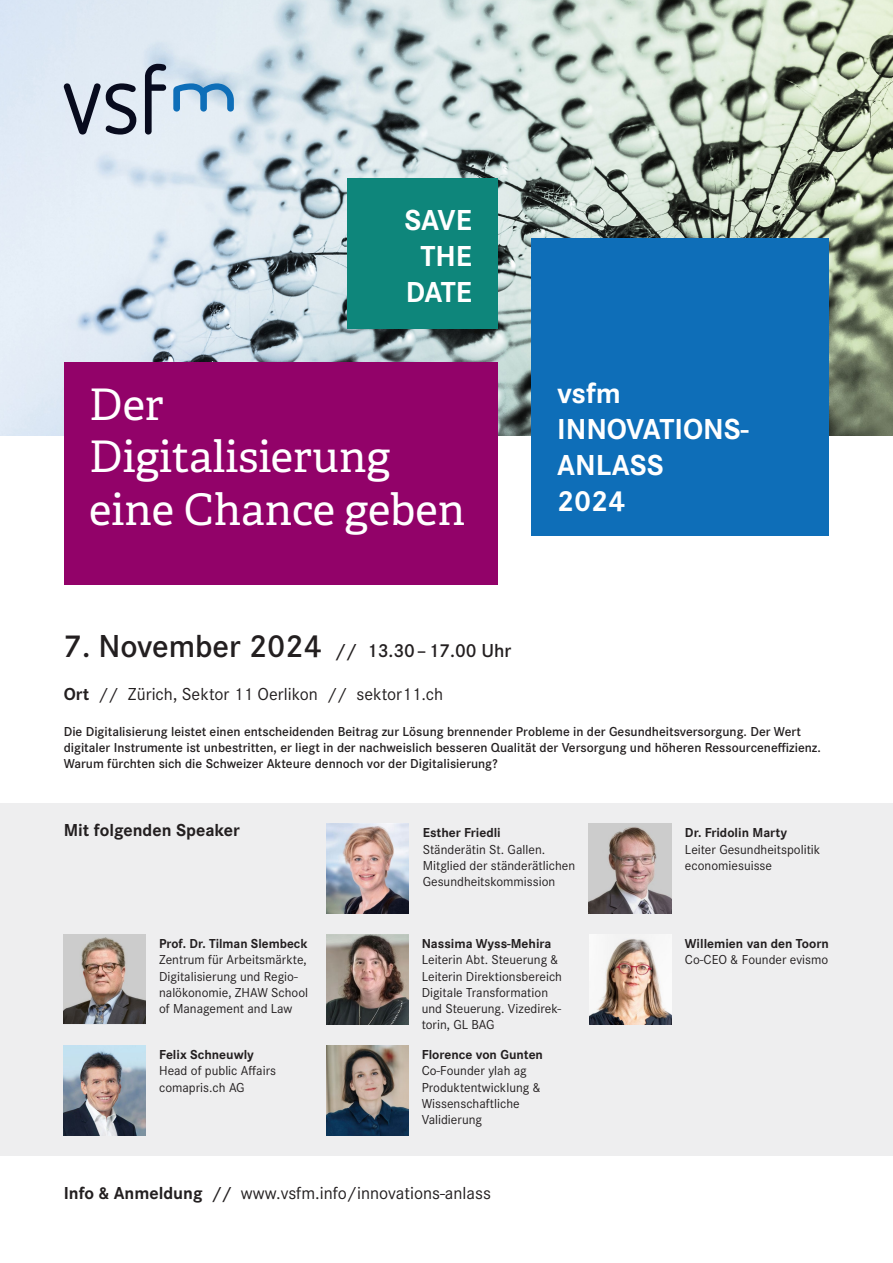
<style>
.page{position:relative;width:893px;height:1263px;background:#fff}
.page>*{position:absolute;margin:0;border:0;box-sizing:border-box;transform-origin:0 0}
.t1{font:43.5px/52.2px "Adelle";color:#fff}
.t2{font:700 30px "Corporate S";color:#fff}
.t3{font:600 19.5px "Corporate S";color:#231f20}
.t4{font:18px "Corporate S";color:#231f20}
.t5{font:700 18px "Corporate S";color:#231f20}
.t6{font:13.5px/16.2px "Corporate S";color:#231f20}
.t7{font:600 13.5px/16.2px "Corporate S";color:#231f20}
.t8{font:700 13.5px "Corporate S";color:#231f20}
.s1{font-size:33px}
.s2{font-weight:700}
.s3{font-weight:600}
</style>
<div class="page">
<img style="left:0;top:0;width:893px;height:436px">
<div style="left:64px;top:362px;width:433px;height:223px;background:#920269"></div>
<div style="left:0;top:804px;width:893px;height:352px;background:#eeeeef"></div>
<svg style="left:173px;top:83px;width:61px;height:29px;background:#83b3d7"></svg>
<svg style="left:64px;top:83px;width:72px;height:52px;background:#969daa"></svg>
<svg style="left:145px;top:64px;width:21px;height:71px"></svg>
<div style="left:531px;top:238px;width:298px;height:298px;background:#0e6eb8"></div>
<div style="left:347px;top:178px;width:151px;height:150px;background:#0e867b"></div>
<img style="left:327px;top:824px;width:82px;height:89px">
<img style="left:589px;top:824px;width:82px;height:89px">
<img style="left:64px;top:935px;width:82px;height:88px">
<img style="left:64px;top:1046px;width:82px;height:89px">
<img style="left:327px;top:935px;width:82px;height:89px">
<img style="left:590px;top:935px;width:82px;height:89px">
<img style="left:327px;top:1046px;width:82px;height:89px">
<p class="t2" style="left:404px;top:200px;width:69px">SAVE</p>
<p class="t2" style="left:420px;top:236px;width:53px">THE</p>
<p class="t2" style="left:406px;top:272px;width:68px">DATE</p>
<p class="t1" style="left:89px;top:379px;width:76px">Der</p>
<p class="t1" style="left:89px;top:431px;width:377px">Digitalisierung eine Chance geben</p>
<p class="t3" style="left:64px;top:637px;width:449px"><span class="s1">7. November 2024</span> // 13.30–17.00 Uhr</p>
<p class="t4" style="left:64px;top:682px;width:381px"><span class="s2">Ort</span> // Zürich, Sektor 11 Oerlikon // sektor11.ch</p>
<p class="t2" style="left:557px;top:372px;width:65px">vsfm</p>
<p class="t2" style="left:557px;top:408px;width:193px">INNOVATIONS-</p>
<p class="t2" style="left:557px;top:444px;width:108px">ANLASS</p>
<p class="t2" style="left:557px;top:480px;width:70px">2024</p>
<p class="t7" style="left:64px;top:723px;width:759px">Die Digitalisierung leistet einen entscheidenden Beitrag zur Lösung brennender Probleme in der Gesundheitsversorgung. Der Wert digitaler Instrumente ist unbestritten, er liegt in der nachweislich besseren Qualität der Versorgung und höheren Ressourceneffizienz.<br>Warum fürchten sich die Schweizer Akteure dennoch vor der Digitalisierung?</p>
<p class="t5" style="left:64px;top:818px;width:178px">Mit folgenden Speaker</p>
<p class="t8" style="left:159px;top:934px;width:150px">Prof. Dr. Tilman Slembeck</p>
<p class="t6" style="left:159px;top:951px;width:151px">Zentrum für Arbeitsmärkte,<br>Digitalisierung und Regio&shy;nalökonomie, ZHAW School of Management and Law</p>
<p class="t8" style="left:159px;top:1045px;width:96px">Felix Schneuwly</p>
<p class="t6" style="left:159px;top:1062px;width:119px">Head of public Affairs</p>
<p class="t6" style="left:159px;top:1078px;width:87px">comapris.ch AG</p>
<p class="t8" style="left:423px;top:823px;width:80px">Esther Friedli</p>
<p class="t6" style="left:423px;top:840px;width:124px">Ständerätin St. Gallen.</p>
<p class="t6" style="left:423px;top:857px;width:154px">Mitglied der ständerätlichen<br>Gesundheitskommission</p>
<p class="t8" style="left:422px;top:934px;width:131px">Nassima Wyss-Mehira</p>
<p class="t6" style="left:422px;top:951px;width:142px">Leiterin Abt. Steuerung &amp;<br>Leiterin Direktionsbereich<br>Digitale Transformation und Steuerung. Vizedirek&shy;torin, GL BAG</p>
<p class="t8" style="left:422px;top:1045px;width:123px">Florence von Gunten</p>
<p class="t6" style="left:422px;top:1062px;width:107px">Co-Founder ylah ag</p>
<p class="t6" style="left:422px;top:1078px;width:121px">Produktentwicklung &amp;</p>
<p class="t6" style="left:422px;top:1095px;width:100px">Wissenschaftliche</p>
<p class="t6" style="left:422px;top:1111px;width:62px">Validierung</p>
<p class="t4" style="left:64px;top:1181px;width:429px"><span class="s2">Info &amp; Anmeldung</span> <span class="s3">//</span> www.vsfm.info/innovations-anlass</p>
<p class="t8" style="left:685px;top:823px;width:104px">Dr. Fridolin Marty</p>
<p class="t6" style="left:685px;top:840px;width:137px">Leiter Gesundheitspolitik</p>
<p class="t6" style="left:685px;top:857px;width:89px">economiesuisse</p>
<p class="t8" style="left:685px;top:934px;width:145px">Willemien van den Toorn</p>
<p class="t6" style="left:685px;top:951px;width:145px">Co-CEO &amp; Founder evismo</p>
</div>
